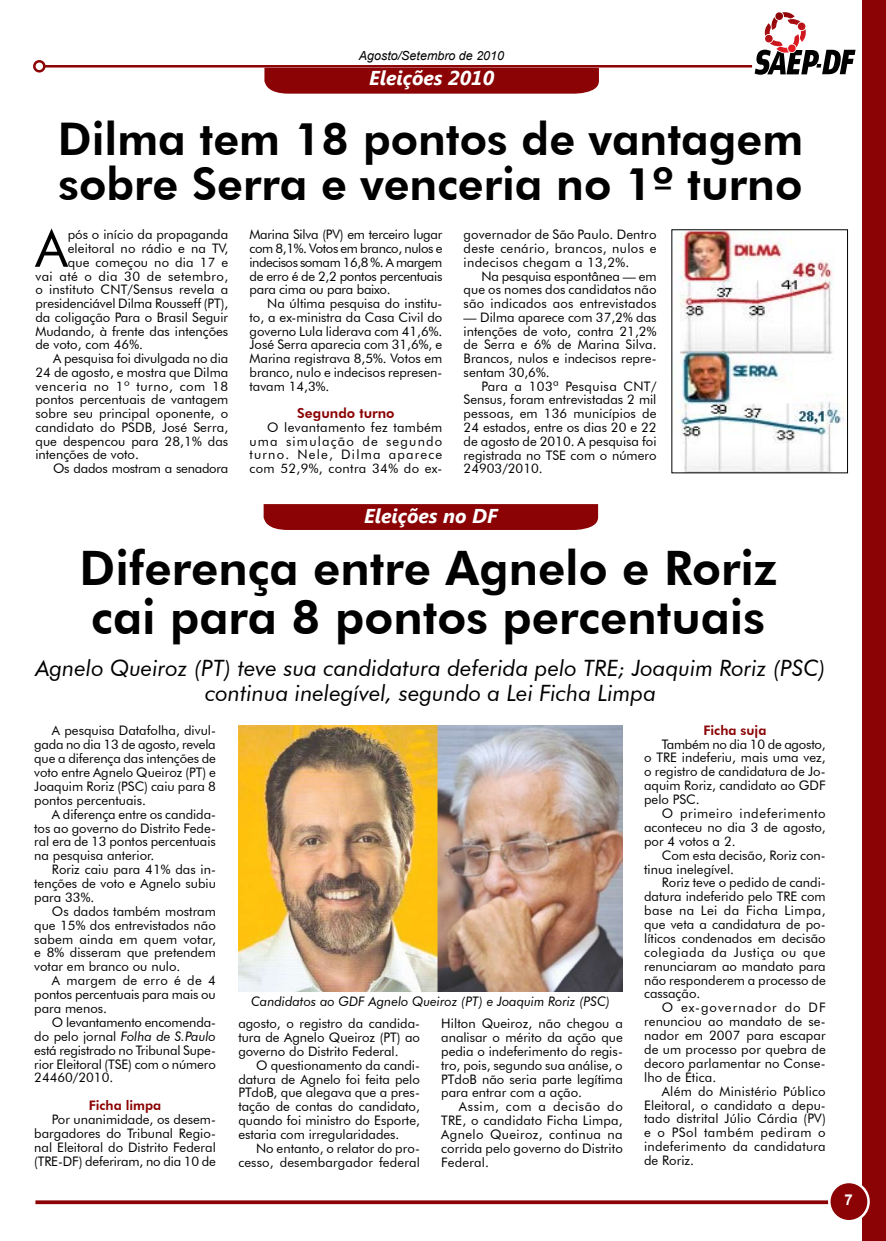
<style>
.page{position:relative;width:886px;height:1241px;background:#fff}
.page>*{position:absolute;margin:0;border:0;box-sizing:border-box;transform-origin:0 0}
.t1{font:51.62px "Futura BT";color:#000}
.t2{font:800 47.5px/48.8px "Futura BT";color:#000}
.t3{font:800 45px/45px "Futura BT";color:#000}
.t4{font:italic 22.5px/25px "Futura BT";color:#000;text-align:center}
.t5{font:italic 700 20px "Segoe UI";color:#fff}
.t6{font:700 15px "Arial";color:#fff}
.t7{font:800 13.75px "Futura BT";color:#8b0304}
.t8{font:13.12px/13.9px "Futura BT";color:#000;text-align:justify}
.t9{font:italic 13.12px "Futura BT";color:#000}
.t10{font:13.12px "Futura BT";letter-spacing:.03em;color:#000}
.t11{font:13.12px "Futura BT";letter-spacing:.04em;color:#000}
.t12{font:13.12px "Futura BT";letter-spacing:-.02em;color:#000}
.t13{font:800 13.12px "Futura BT";color:#8b0304}
.t14{font:italic 12.5px "Arial";color:#000}
.s1{font-style:italic}
</style>
<div class="page">
<div style="left:862px;top:0;width:24px;height:1240px;background:#8b0304"></div>
<hr style="left:44px;top:65px;width:708px;height:2px;background:#8b0304">
<div style="left:33px;top:60px;width:13px;height:12px;border:2px solid #8b0304;border-radius:50%"></div>
<hr style="left:35px;top:1200px;width:811px;height:3px;background:#8b0304">
<svg style="left:755px;top:12px;width:100px;height:63px"></svg>
<div style="left:829px;top:1181px;width:39px;height:39px;background:#8b0304;border-radius:50%"></div>
<div style="left:828px;top:1180px;width:42px;height:42px;border:2px solid #fff;border-radius:50%"></div>
<img style="left:676px;top:231px;width:168px;height:240px">
<img style="left:238px;top:725px;width:384px;height:266px">
<div style="left:264px;top:68px;width:335px;height:26px;background:#8b0304"></div>
<div style="left:264px;top:504px;width:334px;height:26px;background:#8b0304"></div>
<p class="t14" style="left:359px;top:48px;width:147px">Agosto/Setembro de 2010</p>
<h3 class="t5" style="left:369px;top:64px;width:127px">Eleições 2010</h3>
<h3 class="t3" style="left:58px;top:116px;width:747px">Dilma tem 18 pontos de vantagem sobre Serra e venceria no 1º turno</h3>
<h1 class="t1" style="left:35px;top:217px;width:34px">A</h1>
<p class="t8" style="left:68px;top:227px;width:162px">pós o início da propaganda</p>
<p class="t8" style="left:464px;top:227px;width:194px">governador de São Paulo. Dentro deste cenário, brancos, nulos e indecisos chegam a 13,2%.</p>
<p class="t8" style="left:464px;top:269px;width:194px;text-indent:18px">Na pesquisa espontânea — em que os nomes dos candidatos não são indicados aos entrevistados</p>
<p class="t8" style="left:464px;top:310px;width:194px">— Dilma aparece com 37,2% das intenções de voto, contra 21,2% de Serra e 6% de Marina Silva.<br>Brancos, nulos e indecisos repre&shy;sentam 30,6%.</p>
<p class="t8" style="left:464px;top:379px;width:194px;text-indent:18px">Para a 103ª Pesquisa CNT/ Sensus, foram entrevistadas 2 mil pessoas, em 136 municípios de 24 estados, entre os dias 20 e 22 de agosto de 2010. A pesquisa foi registrada no TSE com o número 24903/2010.</p>
<h3 class="t5" style="left:364px;top:501px;width:135px">Eleições no DF</h3>
<h2 class="t2" style="left:80px;top:543px;width:699px">Diferença entre Agnelo e Roriz cai para 8 pontos percentuais</h2>
<h3 class="t4" style="left:35px;top:655px;width:792px">Agnelo Queiroz (PT) teve sua candidatura deferida pelo TRE; Joaquim Roriz (PSC) continua inelegível, segundo a Lei Ficha Limpa</h3>
<p class="t8" style="left:250px;top:228px;width:194px">Marina Silva (PV) em terceiro lugar com 8,1%. Votos em branco, nulos e indecisos somam 16,8 %. A margem de erro é de 2,2 pontos percentuais para cima ou para baixo.</p>
<p class="t8" style="left:250px;top:296px;width:194px;text-indent:18px">Na última pesquisa do institu&shy;to, a ex-ministra da Casa Civil do governo Lula liderava com 41,6%.<br>José Serra aparecia com 31,6%, e Marina registrava 8,5%. Votos em branco, nulo e indecisos represen&shy;tavam 14,3%.</p>
<p class="t7" style="left:297px;top:405px;width:99px">Segundo turno</p>
<p class="t8" style="left:250px;top:420px;width:194px;text-indent:18px">O levantamento fez também uma simulação de segundo turno. Nele, Dilma aparece com 52,9%, contra 34% do ex-</p>
<p class="t8" style="left:68px;top:241px;width:162px">eleitoral no rádio e na TV,</p>
<p class="t8" style="left:68px;top:255px;width:162px">que começou no dia 17 e</p>
<p class="t10" style="left:35px;top:268px;width:194px">vai até o dia 30 de setembro,</p>
<p class="t8" style="left:35px;top:282px;width:194px">o instituto CNT/Sensus revela a</p>
<p class="t8" style="left:35px;top:296px;width:194px">presidenciável Dilma Rousseff (PT),</p>
<p class="t8" style="left:35px;top:310px;width:194px">da coligação Para o Brasil Seguir</p>
<p class="t8" style="left:35px;top:324px;width:194px">Mudando, à frente das intenções</p>
<p class="t8" style="left:35px;top:337px;width:109px">de voto, com 46%.</p>
<p class="t8" style="left:53px;top:351px;width:177px">A pesquisa foi divulgada no dia</p>
<p class="t8" style="left:35px;top:365px;width:194px">24 de agosto, e mostra que Dilma</p>
<p class="t11" style="left:35px;top:378px;width:194px">venceria no 1º turno, com 18</p>
<p class="t8" style="left:35px;top:392px;width:194px">pontos percentuais de vantagem</p>
<p class="t8" style="left:35px;top:406px;width:194px">sobre seu principal oponente, o</p>
<p class="t8" style="left:35px;top:420px;width:194px">candidato do PSDB, José Serra,</p>
<p class="t8" style="left:35px;top:434px;width:194px">que despencou para 28,1% das</p>
<p class="t8" style="left:35px;top:447px;width:105px">intenções de voto.</p>
<p class="t12" style="left:53px;top:460px;width:177px">Os dados mostram a senadora</p>
<p class="t8" style="left:34px;top:723px;width:183px;text-indent:18px">A pesquisa Datafolha, divul&shy;gada no dia 13 de agosto, revela que a diferença das intenções de voto entre Agnelo Queiroz (PT) e Joaquim Roriz (PSC) caiu para 8 pontos percentuais.</p>
<p class="t8" style="left:34px;top:806px;width:183px;text-indent:18px">A diferença entre os candida&shy;tos ao governo do Distrito Fede&shy;ral era de 13 pontos percentuais na pesquisa anterior.</p>
<p class="t8" style="left:34px;top:862px;width:183px;text-indent:18px">Roriz caiu para 41% das in&shy;tenções de voto e Agnelo subiu para 33%.</p>
<p class="t8" style="left:34px;top:904px;width:183px;text-indent:18px">Os dados também mostram que 15% dos entrevistados não sabem ainda em quem votar, e 8% disseram que pretendem votar em branco ou nulo.</p>
<p class="t8" style="left:34px;top:973px;width:183px;text-indent:18px">A margem de erro é de 4 pontos percentuais para mais ou para menos.</p>
<p class="t8" style="left:34px;top:1015px;width:183px;text-indent:18px">O levantamento encomenda&shy;do pelo jornal <span class="s1">Folha de S.Paulo </span>está registrado no Tribunal Supe&shy;rior Eleitoral (TSE) com o número 24460/2010.</p>
<p class="t13" style="left:89px;top:1097px;width:74px">Ficha limpa</p>
<p class="t8" style="left:34px;top:1112px;width:183px;text-indent:18px">Por unanimidade, os desem&shy;bargadores do Tribunal Regio&shy;nal Eleitoral do Distrito Federal (TRE-DF) deferiram, no dia 10 de</p>
<p class="t9" style="left:251px;top:992px;width:360px">Candidatos ao GDF Agnelo Queiroz (PT) e Joaquim Roriz (PSC)</p>
<p class="t8" style="left:238px;top:1016px;width:183px">agosto, o registro da candida&shy;tura de Agnelo Queiroz (PT) ao governo do Distrito Federal.</p>
<p class="t8" style="left:238px;top:1057px;width:183px;text-indent:18px">O questionamento da candi&shy;datura de Agnelo foi feita pelo PTdoB, que alegava que a pres&shy;tação de contas do candidato, quando foi ministro do Esporte, estaria com irregularidades.</p>
<p class="t8" style="left:238px;top:1140px;width:183px;text-align:right">No entanto, o relator do pro&shy;cesso, desembargador federal</p>
<p class="t8" style="left:441px;top:1016px;width:183px">Hilton Queiroz, não chegou a analisar o mérito da ação que pedia o indeferimento do regis&shy;tro, pois, segundo sua análise, o PTdoB não seria parte legítima para entrar com a ação.</p>
<p class="t8" style="left:441px;top:1099px;width:183px;text-indent:18px">Assim, com a decisão do TRE, o candidato Ficha Limpa, Agnelo Queiroz, continua na corrida pelo governo do Distrito Federal.</p>
<p class="t13" style="left:703px;top:722px;width:64px">Ficha suja</p>
<p class="t8" style="left:644px;top:736px;width:183px;text-indent:18px">Também no dia 10 de agosto, o TRE indeferiu, mais uma vez, o registro de candidatura de Jo&shy;aquim Roriz, candidato ao GDF pelo PSC.</p>
<p class="t8" style="left:644px;top:806px;width:183px;text-indent:18px">O primeiro indeferimento aconteceu no dia 3 de agosto, por 4 votos a 2.</p>
<p class="t8" style="left:644px;top:847px;width:183px;text-indent:18px">Com esta decisão, Roriz con&shy;tinua inelegível.</p>
<p class="t8" style="left:644px;top:875px;width:183px;text-indent:18px">Roriz teve o pedido de candi&shy;datura indeferido pelo TRE com base na Lei da Ficha Limpa, que veta a candidatura de po&shy;líticos condenados em decisão colegiada da Justiça ou que renunciaram ao mandato para não responderem a processo de cassação.</p>
<p class="t8" style="left:644px;top:1000px;width:183px;text-indent:18px">O ex-governador do DF renunciou ao mandato de se&shy;nador em 2007 para escapar de um processo por quebra de decoro parlamentar no Conse&shy;lho de Ética.</p>
<p class="t8" style="left:644px;top:1083px;width:183px;text-indent:18px">Além do Ministério Público Eleitoral, o candidato a depu&shy;tado distrital Júlio Cárdia (PV) e o PSol também pediram o indeferimento da candidatura de Roriz.</p>
<p class="t6" style="left:844px;top:1189px;width:10px">7</p>
</div>
